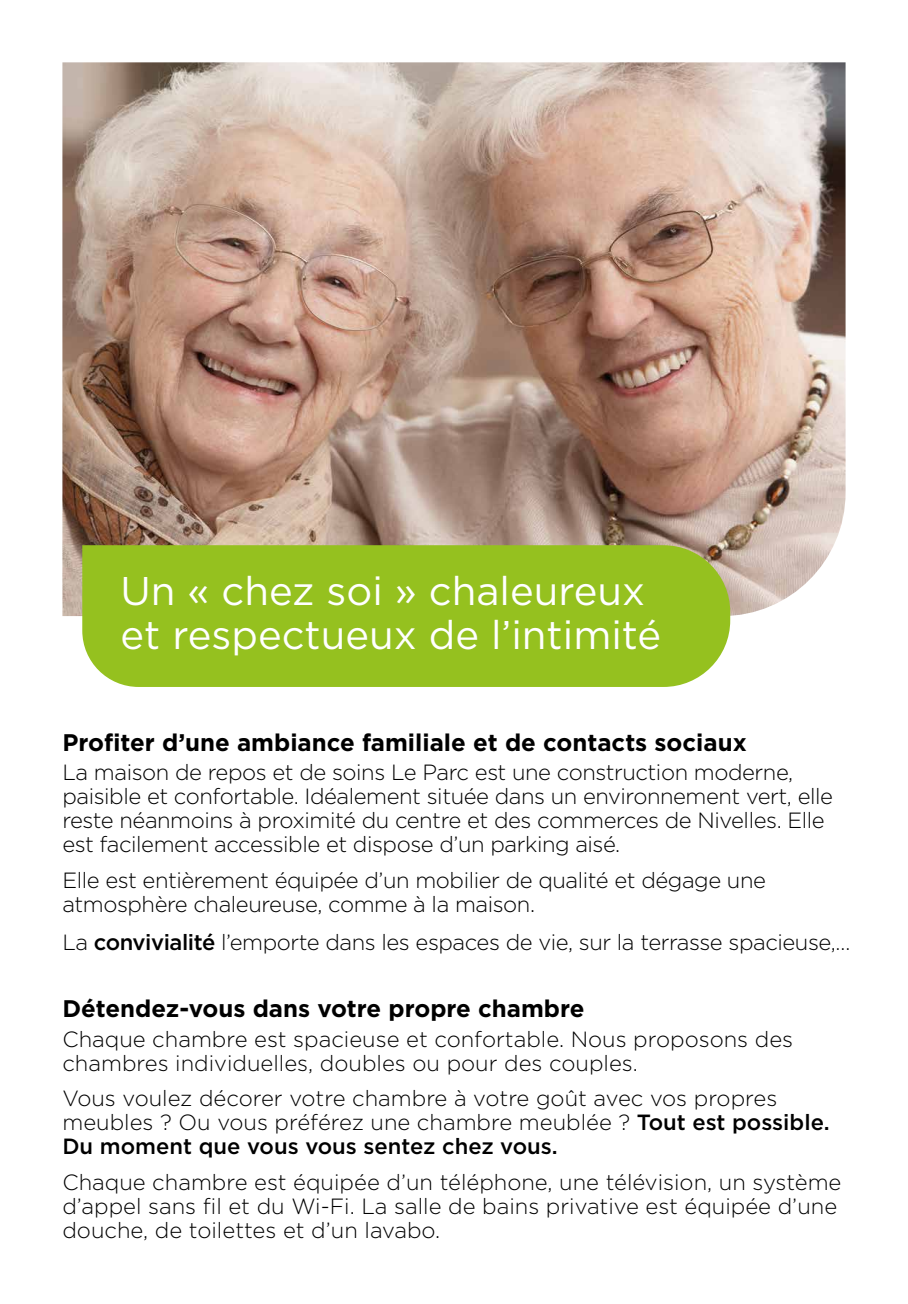
<style>
.page{position:relative;width:908px;height:1304px;background:#fff}
.page>*{position:absolute;margin:0;border:0;box-sizing:border-box;transform-origin:0 0}
.t1{font:40px/44px "Gotham";color:#fff}
.t2{font:700 24px "Gotham";color:#000}
.t3{font:300 22px/24px "Gotham";color:#000}
.t4{font:300 22px/24px "Gotham";letter-spacing:-.02em;color:#000}
.s1{font-weight:500}
</style>
<div class="page">
<img style="left:62px;top:62px;width:783px;height:554px">
<div style="left:82px;top:545px;width:648px;height:142px;background:#95c11f"></div>
<h1 class="t1" style="left:120px;top:568px;width:542px">Un « chez soi » chaleureux et respectueux de l’intimité</h1>
<p class="t2" style="left:62px;top:726px;width:685px">Profiter d’une ambiance familiale et de contacts sociaux</p>
<p class="t4" style="left:62px;top:760px;width:771px">La maison de repos et de soins Le Parc est une construction moderne, paisible et confortable. Idéalement située dans un environnement vert, elle reste néanmoins à proximité du centre et des commerces de Nivelles. Elle est facilement accessible et dispose d’un parking aisé.</p>
<p class="t4" style="left:62px;top:868px;width:704px">Elle est entièrement équipée d’un mobilier de qualité et dégage une atmosphère chaleureuse, comme à la maison.</p>
<p class="t4" style="left:62px;top:929px;width:789px">La <span class="s1">convivialité</span> l’emporte dans les espaces de vie, sur la terrasse spacieuse,…</p>
<p class="t2" style="left:62px;top:993px;width:523px">Détendez-vous dans votre propre chambre</p>
<p class="t3" style="left:62px;top:1026px;width:732px">Chaque chambre est spacieuse et confortable. Nous proposons des chambres individuelles, doubles ou pour des couples.</p>
<p class="t3" style="left:62px;top:1086px;width:768px">Vous voulez décorer votre chambre à votre goût avec vos propres meubles ? Ou vous préférez une chambre meublée ? <span class="s1">Tout est possible.<br>Du moment que vous vous sentez chez vous.</span></p>
<p class="t3" style="left:62px;top:1170px;width:780px">Chaque chambre est équipée d’un téléphone, une télévision, un système d’appel sans fil et du Wi-Fi. La salle de bains privative est équipée d’une douche, de toilettes et d’un lavabo.</p>
</div>
